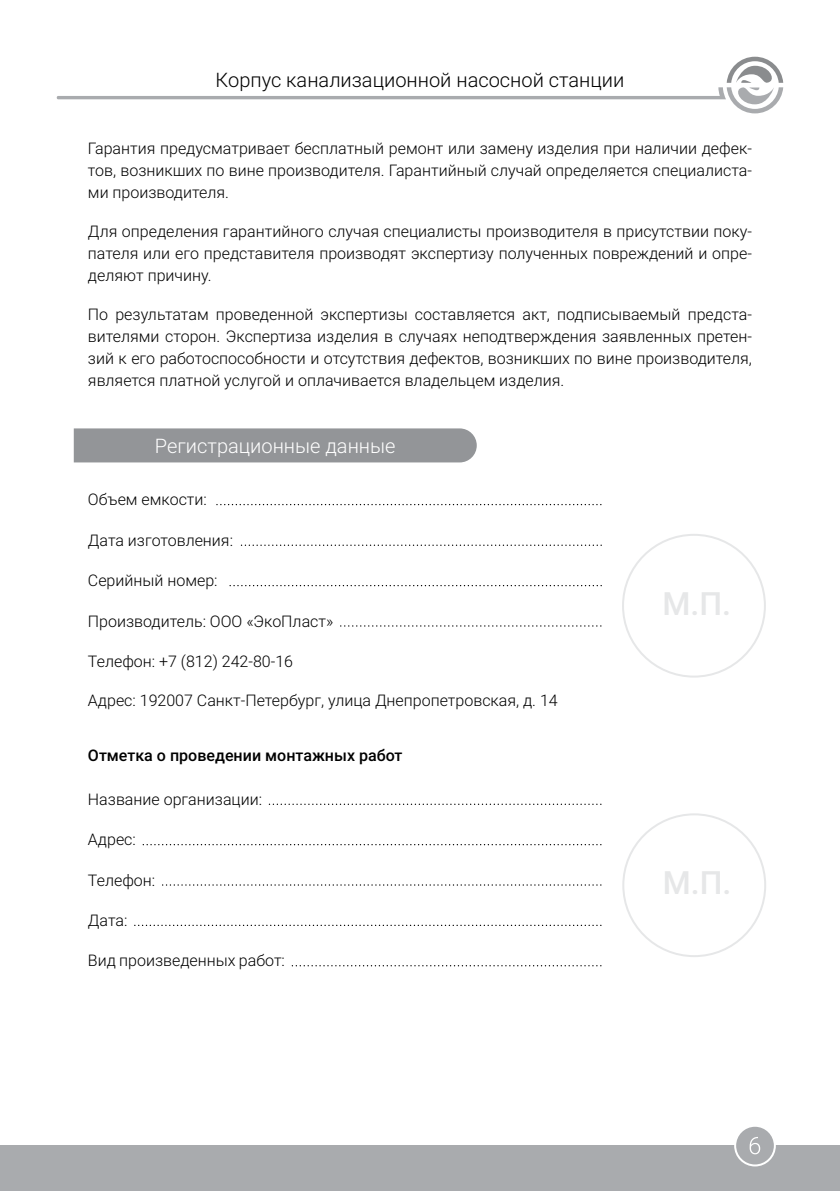
<style>
.page{position:relative;width:840px;height:1191px;background:#fff}
.page>*{position:absolute;margin:0;border:0;box-sizing:border-box;transform-origin:0 0}
.t1{font:500 32px "Roboto";color:#e6e7e8}
.t2{font:300 20px "Roboto";color:#000}
.t3{font:300 20px "Roboto";color:#fff}
.t4{font:300 16px/22px "Roboto";color:#000;text-align:justify}
.t5{font:500 16px "Roboto";color:#000}
</style>
<div class="page">
<svg style="left:57px;top:57px;width:725px;height:56px"></svg>
<div style="left:0;top:1145px;width:839px;height:46px;background:#a9abae"></div>
<div style="left:734px;top:1125px;width:40px;height:40px;background:#a9abae;border-radius:50%"></div>
<div style="left:733px;top:1124px;width:42px;height:42px;border:2px solid #fff;border-radius:50%"></div>
<svg style="left:749px;top:1137px;width:10px;height:17px"></svg>
<div style="left:74px;top:428px;width:402px;height:34px;background:#939598"></div>
<svg style="left:241px;top:544px;width:360px;height:2px"></svg>
<svg style="left:229px;top:585px;width:372px;height:1px"></svg>
<svg style="left:340px;top:625px;width:261px;height:1px"></svg>
<svg style="left:269px;top:803px;width:332px;height:2px"></svg>
<svg style="left:143px;top:844px;width:458px;height:1px"></svg>
<svg style="left:162px;top:884px;width:439px;height:1px"></svg>
<svg style="left:134px;top:924px;width:467px;height:2px"></svg>
<svg style="left:291px;top:965px;width:310px;height:1px"></svg>
<svg style="left:216px;top:504px;width:385px;height:1px"></svg>
<p class="t2" style="left:215px;top:66px;width:410px">Корпус канализационной насосной станции</p>
<p class="t4" style="left:88px;top:136px;width:665px">Гарантия предусматривает бесплатный ремонт или замену изделия при наличии дефек&shy;тов, возникших по вине производителя. Гарантийный случай определяется специалиста&shy;ми производителя.</p>
<p class="t4" style="left:88px;top:219px;width:665px">Для определения гарантийного случая специалисты производителя в присутствии поку&shy;пателя или его представителя производят экспертизу полученных повреждений и опре&shy;деляют причину.</p>
<p class="t4" style="left:88px;top:302px;width:665px">По результатам проведенной экспертизы составляется акт, подписываемый предста&shy;вителями сторон. Экспертиза изделия в случаях неподтверждения заявленных претен&shy;зий к его работоспособности и отсутствия дефектов, возникших по вине производителя, является платной услугой и оплачивается владельцем изделия.</p>
<p class="t3" style="left:155px;top:432px;width:242px">Регистрационные данные</p>
<p class="t4" style="left:88px;top:488px;width:120px">Объем емкости:</p>
<p class="t4" style="left:88px;top:528px;width:146px">Дата изготовления:</p>
<p class="t4" style="left:88px;top:569px;width:131px">Серийный номер:</p>
<p class="t4" style="left:88px;top:609px;width:247px">Производитель: ООО «ЭкоПласт»</p>
<p class="t4" style="left:88px;top:649px;width:206px">Телефон: +7 (812) 242-80-16</p>
<p class="t4" style="left:88px;top:688px;width:471px">Адрес: 192007 Санкт-Петербург, улица Днепропетровская, д. 14</p>
<p class="t5" style="left:88px;top:744px;width:316px">Отметка о проведении монтажных работ</p>
<p class="t4" style="left:88px;top:787px;width:175px">Название организации:</p>
<p class="t4" style="left:88px;top:828px;width:49px">Адрес:</p>
<p class="t4" style="left:88px;top:868px;width:69px">Телефон:</p>
<p class="t4" style="left:88px;top:908px;width:41px">Дата:</p>
<p class="t4" style="left:88px;top:949px;width:198px">Вид произведенных работ:</p>
<h1 class="t1" style="left:662px;top:581px;width:70px">М.П.</h1>
<h1 class="t1" style="left:662px;top:860px;width:70px">М.П.</h1>
</div>
